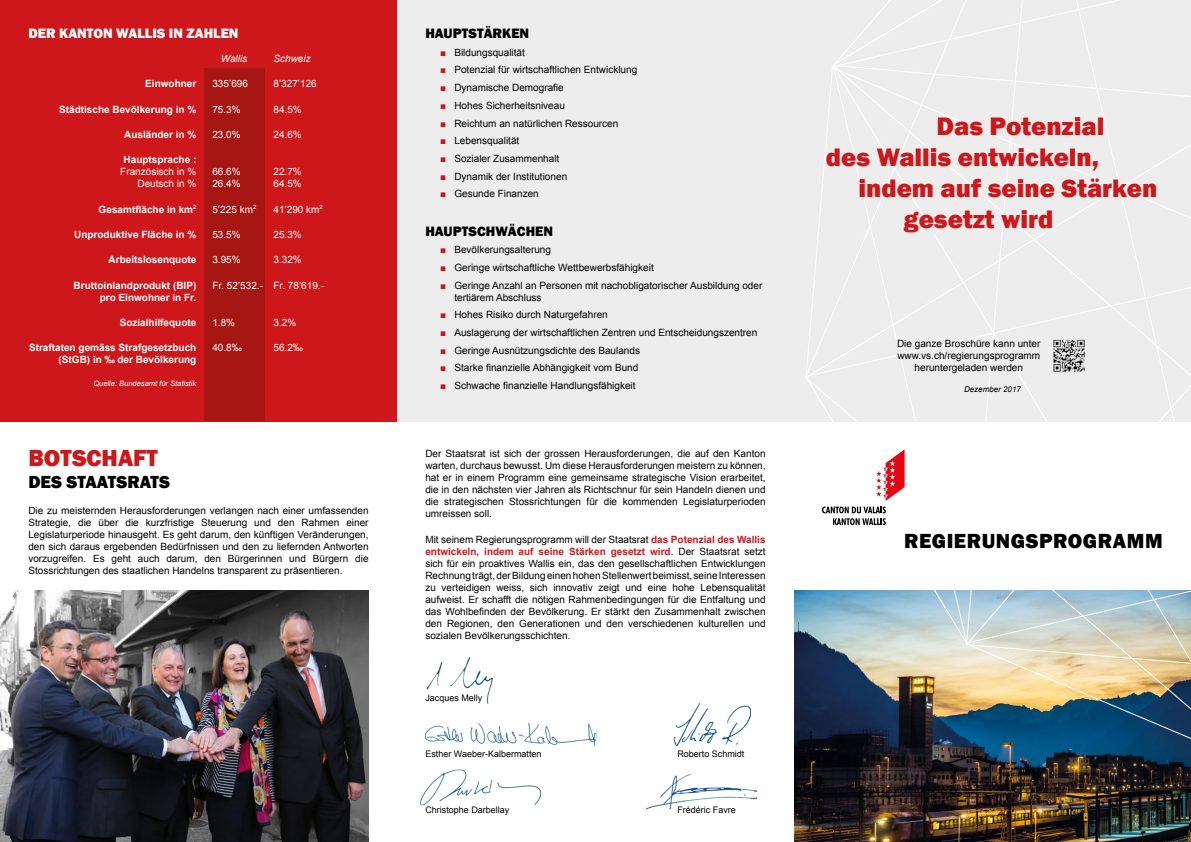
<style>
.page{position:relative;width:1191px;height:842px;background:#fff}
.page>*{position:absolute;margin:0;border:0;box-sizing:border-box;transform-origin:0 0}
.t1{font:800 26px "Franklin Gothic";color:#cd171a}
.Titre_1{font:800 24px "Franklin Gothic";color:#cd171a}
.Titre_objectif{font:800 21px "Franklin Gothic";letter-spacing:.025em;color:#000}
.Titre_2{font:800 18px "Franklin Gothic";color:#000}
.Titre_2-2{font:800 14px "Franklin Gothic";color:#000}
.Titre_2-3{font:800 14px "Franklin Gothic";color:#fff}
.t2{font:10px/12px "Arial";color:#000;text-align:justify}
.t3{font:700 10px "Arial";color:#fff}
.t4{font:10px/12px "Arial";color:#fff;text-align:center}
.Titre_2-4{font:italic 10px "Arial";color:#fff}
.t5{font:9px "Arial";color:#000}
.t6{font:italic 8px "Arial";color:#000}
.t7{font:italic 7.5px "Arial";color:#fff}
.s1{font-weight:700}
.s2{color:#cd171a}
.s3{font-weight:700;color:#cd171a}
</style>
<div class="page">
<img style="left:794px;top:590px;width:397px;height:252px">
<div style="left:397px;top:0;width:794px;height:421px;background:#ededed"></div>
<svg style="left:805px;top:621px;width:26px;height:145px"></svg>
<svg style="left:825px;top:0;width:294px;height:148px"></svg>
<img style="left:831px;top:695px;width:360px;height:72px">
<svg style="left:831px;top:64px;width:360px;height:631px"></svg>
<svg style="left:965px;top:458px;width:226px;height:186px"></svg>
<svg style="left:806px;top:148px;width:385px;height:230px"></svg>
<div style="left:0;top:0;width:397px;height:421px;background:#cd171a"></div>
<div style="left:204px;top:68px;width:60px;height:353px;background:#a61612"></div>
<img style="left:420px;top:769px;width:122px;height:37px">
<img style="left:424px;top:722px;width:173px;height:24px">
<img style="left:673px;top:703px;width:79px;height:43px">
<img style="left:426px;top:657px;width:67px;height:47px">
<img style="left:646px;top:774px;width:112px;height:36px">
<img style="left:0;top:590px;width:369px;height:252px">
<svg style="left:805px;top:376px;width:149px;height:245px"></svg>
<img style="left:1049px;top:336px;width:39px;height:39px">
<p class="Titre_2-3" style="left:28px;top:24px;width:212px">DER KANTON WALLIS IN ZAHLEN</p>
<p class="Titre_2-4" style="left:221px;top:52px;width:28px">Wallis</p>
<p class="Titre_2-4" style="left:273px;top:52px;width:39px">Schweiz</p>
<p class="t3" style="left:145px;top:77px;width:53px">Einwohner</p>
<p class="t4" style="left:212px;top:78px;width:37px">335’696</p>
<p class="t4" style="left:273px;top:78px;width:45px">8’327’126</p>
<p class="t3" style="left:59px;top:103px;width:139px">Städtische Bevölkerung in %</p>
<p class="t4" style="left:212px;top:103px;width:30px">75.3%</p>
<p class="t4" style="left:273px;top:103px;width:30px">84.5%</p>
<p class="t3" style="left:124px;top:128px;width:74px">Ausländer in %</p>
<p class="t4" style="left:212px;top:129px;width:30px">23.0%</p>
<p class="t4" style="left:273px;top:129px;width:30px">24.6%</p>
<p class="t4" style="left:120px;top:154px;width:78px"><span class="s1">Hauptsprache :<br></span>Französisch in %</p>
<p class="t4" style="left:212px;top:166px;width:30px">66.6%</p>
<p class="t4" style="left:273px;top:166px;width:30px">22.7%</p>
<p class="t4" style="left:137px;top:178px;width:60px">Deutsch in %</p>
<p class="t4" style="left:212px;top:178px;width:30px">26.4%</p>
<p class="t4" style="left:273px;top:178px;width:30px">64.5%</p>
<p class="t3" style="left:99px;top:203px;width:99px">Gesamtfläche in km<sup>2</sup></p>
<p class="t4" style="left:212px;top:203px;width:45px">5’225 km<sup>2</sup></p>
<p class="t4" style="left:273px;top:203px;width:51px">41’290 km<sup>2</sup></p>
<p class="t3" style="left:74px;top:228px;width:124px">Unproduktive Fläche in %</p>
<p class="t4" style="left:212px;top:229px;width:30px">53.5%</p>
<p class="t4" style="left:273px;top:229px;width:30px">25.3%</p>
<p class="t3" style="left:109px;top:253px;width:89px">Arbeitslosenquote</p>
<p class="t4" style="left:212px;top:254px;width:30px">3.95%</p>
<p class="t4" style="left:273px;top:254px;width:30px">3.32%</p>
<p class="t3" style="left:74px;top:279px;width:124px">Bruttoinlandprodukt (BIP)</p>
<p class="t4" style="left:212px;top:279px;width:113px">Fr. 52’532.- Fr. 78’619.-</p>
<p class="t3" style="left:100px;top:291px;width:98px">pro Einwohner in Fr.</p>
<p class="t3" style="left:120px;top:316px;width:78px">Sozialhilfequote</p>
<p class="t4" style="left:212px;top:317px;width:24px">1.8%</p>
<p class="t4" style="left:273px;top:317px;width:24px">3.2%</p>
<p class="t3" style="left:29px;top:341px;width:169px">Straftaten gemäss Strafgesetzbuch</p>
<p class="t4" style="left:212px;top:342px;width:31px">40.8‰</p>
<p class="t4" style="left:273px;top:342px;width:31px">56.2‰</p>
<p class="t3" style="left:59px;top:353px;width:139px">(StGB) in ‰ der Bevölkerung</p>
<p class="t7" style="left:93px;top:378px;width:104px">Quelle: Bundesamt für Statistik</p>
<p class="Titre_1" style="left:28px;top:443px;width:131px">BOTSCHAFT</p>
<p class="Titre_2" style="left:28px;top:470px;width:143px">DES STAATSRATS</p>
<p class="t2" style="left:28px;top:504px;width:342px">Die zu meisternden Herausforderungen verlangen nach einer umfassenden Strategie, die über die kurzfristige Steuerung und den Rahmen einer Legislaturperiode hinausgeht. Es geht darum, den künftigen Veränderungen, den sich daraus ergebenden Bedürfnissen und den zu liefernden Antworten vorzugreifen. Es geht auch darum, den Bürgerinnen und Bürgern die Stossrichtungen des staatlichen Handelns transparent zu präsentieren.</p>
<p class="Titre_2-2" style="left:425px;top:24px;width:105px">HAUPTSTÄRKEN</p>
<p class="t2" style="left:440px;top:46px;width:86px"><span class="s2">■</span> Bildungsqualität</p>
<p class="t2" style="left:440px;top:64px;width:199px"><span class="s2">■</span> Potenzial für wirtschaftlichen Entwicklung</p>
<p class="t2" style="left:440px;top:82px;width:125px"><span class="s2">■</span> Dynamische Demografie</p>
<p class="t2" style="left:440px;top:99px;width:126px"><span class="s2">■</span> Hohes Sicherheitsniveau</p>
<p class="t2" style="left:440px;top:117px;width:180px"><span class="s2">■</span> Reichtum an natürlichen Ressourcen</p>
<p class="t2" style="left:440px;top:135px;width:81px"><span class="s2">■</span> Lebensqualität</p>
<p class="t2" style="left:440px;top:152px;width:121px"><span class="s2">■</span> Sozialer Zusammenhalt</p>
<p class="t2" style="left:440px;top:170px;width:128px"><span class="s2">■</span> Dynamik der Institutionen</p>
<p class="t2" style="left:440px;top:188px;width:100px"><span class="s2">■</span> Gesunde Finanzen</p>
<p class="Titre_2-2" style="left:425px;top:222px;width:129px">HAUPTSCHWÄCHEN</p>
<p class="t2" style="left:440px;top:244px;width:112px"><span class="s2">■</span> Bevölkerungsalterung</p>
<p class="t2" style="left:440px;top:262px;width:215px"><span class="s2">■</span> Geringe wirtschaftliche Wettbewerbsfähigkeit</p>
<p class="t2" style="left:454px;top:279px;width:309px;text-indent:-14px"><span class="s2">■</span> Geringe Anzahl an Personen mit nachobligatorischer Ausbildung oder tertiärem Abschluss</p>
<p class="t2" style="left:440px;top:309px;width:169px"><span class="s2">■</span> Hohes Risiko durch Naturgefahren</p>
<p class="t2" style="left:440px;top:327px;width:319px"><span class="s2">■</span> Auslagerung der wirtschaftlichen Zentren und Entscheidungszentren</p>
<p class="t2" style="left:440px;top:344px;width:201px"><span class="s2">■</span> Geringe Ausnützungsdichte des Baulands</p>
<p class="t2" style="left:440px;top:362px;width:200px"><span class="s2">■</span> Starke finanzielle Abhängigkeit vom Bund</p>
<p class="t2" style="left:440px;top:380px;width:197px"><span class="s2">■</span> Schwache finanzielle Handlungsfähigkeit</p>
<p class="t1" style="left:936px;top:109px;width:170px">Das Potenzial</p>
<p class="t1" style="left:826px;top:140px;width:274px">des Wallis entwickeln,</p>
<p class="t1" style="left:858px;top:171px;width:300px">indem auf seine Stärken</p>
<p class="t1" style="left:904px;top:203px;width:151px">gesetzt wird</p>
<p class="t2" style="left:897px;top:337px;width:145px;text-align:center">Die ganze Broschüre kann unter www.vs.ch/regierungsprogramm heruntergeladen werden</p>
<p class="t6" style="left:964px;top:384px;width:58px">Dezember 2017</p>
<p class="t2" style="left:425px;top:447px;width:342px">Der Staatsrat ist sich der grossen Herausforderungen, die auf den Kanton warten, durchaus bewusst. Um diese Herausforderungen meistern zu können, hat er in einem Programm eine gemeinsame strategische Vision erarbeitet, die in den nächsten vier Jahren als Richtschnur für sein Handeln dienen und die strategischen Stossrichtungen für die kommenden Legislaturperioden umreissen soll.</p>
<p class="t2" style="left:425px;top:533px;width:342px">Mit seinem Regierungsprogramm will der Staatsrat <span class="s3">das Potenzial des Wallis entwickeln, indem auf seine Stärken gesetzt wird</span>. Der Staatsrat setzt sich für ein proaktives Wallis ein, das den gesellschaftlichen Entwicklungen Rechnung trägt, der Bildung einen hohen Stellenwert beimisst, seine Interessen zu verteidigen weiss, sich innovativ zeigt und eine hohe Lebensqualität aufweist. Er schafft die nötigen Rahmenbedingungen für die Entfaltung und das Wohlbefinden der Bevölkerung. Er stärkt den Zusammenhalt zwischen den Regionen, den Generationen und den verschiedenen kulturellen und sozialen Bevölkerungsschichten.</p>
<p class="Titre_objectif" style="left:904px;top:527px;width:260px">REGIERUNGSPROGRAMM</p>
<p class="t5" style="left:425px;top:691px;width:59px">Jacques Melly</p>
<p class="t5" style="left:425px;top:748px;width:118px">Esther Waeber-Kalbermatten</p>
<p class="t5" style="left:677px;top:748px;width:69px">Roberto Schmidt</p>
<p class="t5" style="left:425px;top:804px;width:86px">Christophe Darbellay</p>
<p class="t5" style="left:677px;top:804px;width:60px">Frédéric Favre</p>
</div>
